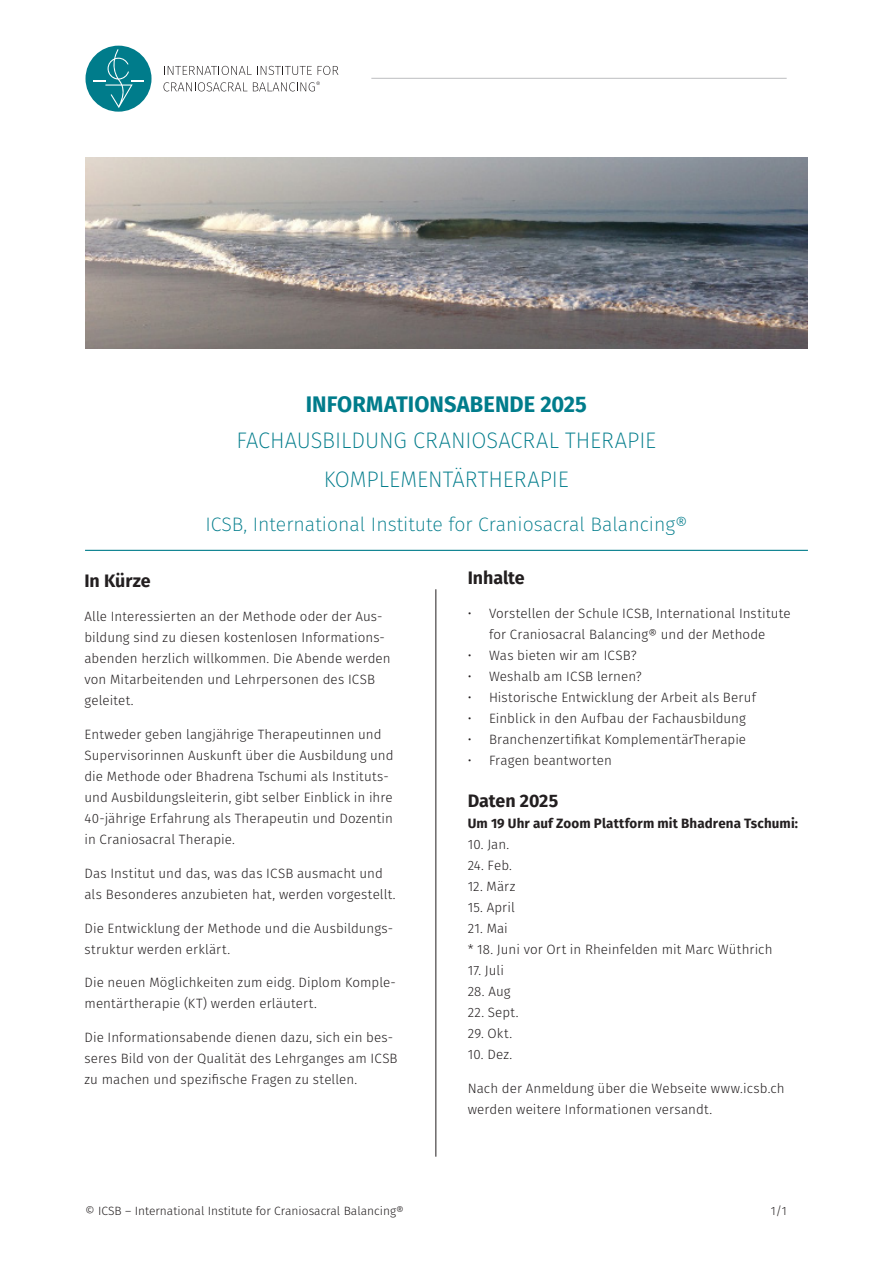
<style>
.page{position:relative;width:893px;height:1263px;background:#fff}
.page>*{position:absolute;margin:0;border:0;box-sizing:border-box;transform-origin:0 0}
.t1{font:200 22.5px "Fira Sans";letter-spacing:-.005em;color:#007c8b}
.t2{font:700 22.5px "Fira Sans";letter-spacing:.005em;color:#007c8b}
.t3{font:200 19.5px "Fira Sans";color:#007c8b}
._1_1__Zwischentitel{font:700 18px "Fira Sans";letter-spacing:-.005em;color:#231f20}
.Grundtext{font:300 13.5px/21px "Fira Sans";letter-spacing:.005em;color:#231f20}
._1_1__Zwischentitel-2{font:300 13.5px/21px "Fira Sans";letter-spacing:.005em;color:#231f20}
._1_1__Zwischentitel-3{font:700 13.5px "Fira Sans";letter-spacing:.01em;color:#231f20}
.t4{font:300 12px "Fira Sans";color:#231f20}
</style>
<div class="page">
<div style="left:86px;top:46px;width:66px;height:66px;background:#007c8b;border-radius:50%"></div>
<svg style="left:93px;top:49px;width:51px;height:59px"></svg>
<svg style="left:164px;top:66px;width:148px;height:9px"></svg>
<svg style="left:318px;top:66px;width:20px;height:9px"></svg>
<svg style="left:163px;top:82px;width:84px;height:9px"></svg>
<svg style="left:253px;top:81px;width:67px;height:10px"></svg>
<hr style="left:371px;top:78px;width:416px;height:1px;background:#bcbdc0">
<hr style="left:85px;top:550px;width:723px;height:1px;background:#007c8b">
<hr style="left:436px;top:589px;width:1px;height:568px;background:#231f20">
<img style="left:85px;top:157px;width:723px;height:192px">
<p class="t2" style="left:306px;top:385px;width:283px">INFORMATIONSABENDE 2025</p>
<p class="t1" style="left:236px;top:424px;width:421px">FACHAUSBILDUNG CRANIOSACRAL THERAPIE</p>
<p class="t1" style="left:324px;top:464px;width:246px">KOMPLEMENTÄRTHERAPIE</p>
<p class="t3" style="left:205px;top:510px;width:484px">ICSB, International Institute for Craniosacral Balancing®</p>
<p class="_1_1__Zwischentitel" style="left:85px;top:566px;width:68px">In Kürze</p>
<p class="Grundtext" style="left:85px;top:606px;width:308px">Alle Interessierten an der Methode oder der Aus&shy;bildung sind zu diesen kostenlosen Informations&shy;abenden herzlich willkommen. Die Abende werden von Mitarbeitenden und Lehrpersonen des ICSB geleitet.</p>
<p class="Grundtext" style="left:85px;top:724px;width:310px">Entweder geben langjährige Therapeutinnen und Supervisorinnen Auskunft über die Ausbildung und die Methode oder Bhadrena Tschumi als Instituts&shy;und Ausbildungsleiterin, gibt selber Einblick in ihre 40-jährige Erfahrung als Therapeutin und Dozentin in Craniosacral Therapie.</p>
<p class="Grundtext" style="left:85px;top:862px;width:313px">Das Institut und das, was das ICSB ausmacht und als Besonderes anzubieten hat, werden vorgestellt.</p>
<p class="Grundtext" style="left:85px;top:917px;width:310px">Die Entwicklung der Methode und die Ausbildungs&shy;struktur werden erklärt.</p>
<p class="Grundtext" style="left:85px;top:972px;width:313px">Die neuen Möglichkeiten zum eidg. Diplom Komple&shy;mentärtherapie (KT) werden erläutert.</p>
<p class="Grundtext" style="left:85px;top:1027px;width:315px">Die Informationsabende dienen dazu, sich ein bes&shy;seres Bild von der Qualität des Lehrganges am ICSB zu machen und spezifische Fragen zu stellen.</p>
<p class="_1_1__Zwischentitel" style="left:468px;top:563px;width:58px">Inhalte</p>
<p class="Grundtext" style="left:468px;top:603px;width:324px;text-align:center">• Vorstellen der Schule ICSB, International Institute for Craniosacral Balancing® und der Methode</p>
<p class="Grundtext" style="left:468px;top:645px;width:171px">• Was bieten wir am ICSB?</p>
<p class="Grundtext" style="left:468px;top:666px;width:176px">• Weshalb am ICSB lernen?</p>
<p class="Grundtext" style="left:468px;top:687px;width:290px">• Historische Entwicklung der Arbeit als Beruf</p>
<p class="Grundtext" style="left:468px;top:708px;width:280px">• Einblick in den Aufbau der Fachausbildung</p>
<p class="Grundtext" style="left:468px;top:729px;width:280px">• Branchenzertifikat KomplementärTherapie</p>
<p class="Grundtext" style="left:468px;top:750px;width:146px">• Fragen beantworten</p>
<p class="_1_1__Zwischentitel" style="left:468px;top:786px;width:92px">Daten 2025</p>
<p class="_1_1__Zwischentitel-3" style="left:468px;top:812px;width:332px">Um 19 Uhr auf Zoom Plattform mit Bhadrena Tschumi:</p>
<p class="_1_1__Zwischentitel-2" style="left:468px;top:834px;width:43px">10. Jan.</p>
<p class="_1_1__Zwischentitel-2" style="left:468px;top:855px;width:46px">24. Feb.</p>
<p class="_1_1__Zwischentitel-2" style="left:468px;top:876px;width:49px">12. März</p>
<p class="_1_1__Zwischentitel-2" style="left:468px;top:897px;width:49px">15. April</p>
<p class="_1_1__Zwischentitel-2" style="left:468px;top:918px;width:306px">21. Mai<br>* 18. Juni vor Ort in Rheinfelden mit Marc Wüthrich</p>
<p class="_1_1__Zwischentitel-2" style="left:468px;top:960px;width:38px">17. Juli</p>
<p class="_1_1__Zwischentitel-2" style="left:468px;top:981px;width:44px">28. Aug</p>
<p class="_1_1__Zwischentitel-2" style="left:468px;top:1002px;width:52px">22. Sept.</p>
<p class="_1_1__Zwischentitel-2" style="left:468px;top:1023px;width:46px">29. Okt.</p>
<p class="_1_1__Zwischentitel-2" style="left:468px;top:1044px;width:46px">10. Dez.</p>
<p class="Grundtext" style="left:468px;top:1078px;width:318px">Nach der Anmeldung über die Webseite www.icsb.ch werden weitere Informationen versandt.</p>
<p class="t4" style="left:85px;top:1202px;width:320px">© ICSB – International Institute for Craniosacral Balancing®</p>
<p class="t4" style="left:771px;top:1202px;width:17px">1/1</p>
</div>
